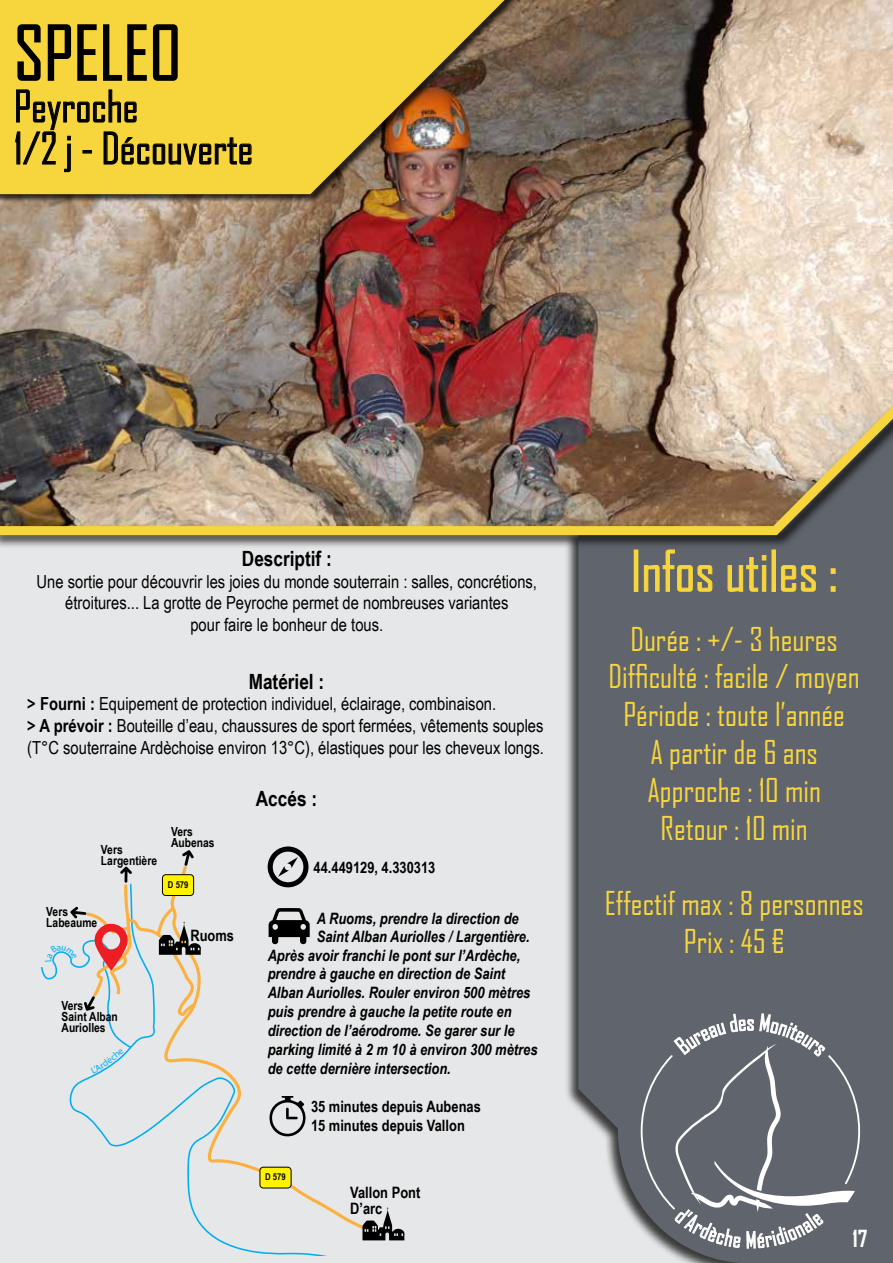
<style>
.page{position:relative;width:893px;height:1263px;background:#fff}
.page>*{position:absolute;margin:0;border:0;box-sizing:border-box;transform-origin:0 0}
.t1{font:72px "Agency FB";color:#000}
.t2{font:54px "Agency FB";color:#f7d53d}
.t3{font:42px/42px "Agency FB";color:#000}
.t4{font:31.5px/37.8px "Agency FB";color:#f7d53d;text-align:center}
.t5{font:700 22.5px "Agency FB";color:#fff}
.t6{font:700 21px "Arial Narrow";color:#000}
.t7{font:18px/21.6px "Arial Narrow";color:#000;text-align:center}
.t8{font:italic 700 15.75px "Arial Narrow";color:#000}
.t9{font:700 15.75px/15.8px "Arial Narrow";color:#000}
.t10{font:700 12.6px/10.9px "Arial Narrow";color:#000}
.t11{font:700 9.45px "Arial Narrow";color:#000}
.s1{font-weight:700}
</style>
<div class="page">
<img style="left:0;top:0;width:893px;height:383px">
<div style="left:0;top:531px;width:893px;height:732px;background:#e6e7e8"></div>
<div style="left:564px;top:395px;width:329px;height:868px;background:#000;opacity:.75"></div>
<div style="left:578px;top:549px;width:315px;height:714px;background:#60646c"></div>
<svg style="left:641px;top:1007px;width:219px;height:256px"></svg>
<div style="left:0;top:0;width:536px;height:203px;background:#000;opacity:.75"></div>
<img style="left:0;top:0;width:505px;height:194px">
<div style="left:0;top:391px;width:893px;height:158px;background:#000;opacity:.75"></div>
<img style="left:0;top:383px;width:893px;height:157px">
<svg style="left:69px;top:887px;width:258px;height:369px"></svg>
<svg style="left:308px;top:1195px;width:97px;height:45px"></svg>
<div style="left:260px;top:1167px;width:31px;height:21px;background:#fff200;border-radius:3px"></div>
<div style="left:260px;top:1167px;width:31px;height:21px;border:1px solid #000;border-radius:3px"></div>
<svg style="left:269px;top:908px;width:41px;height:36px"></svg>
<svg style="left:267px;top:1096px;width:40px;height:43px"></svg>
<svg style="left:268px;top:846px;width:40px;height:41px"></svg>
<svg style="left:16px;top:23px;width:163px;height:59px"></svg>
<svg style="left:15px;top:89px;width:237px;height:83px"></svg>
<div style="left:634px;top:550px;width:4px;height:42px;border:1px solid #f7d53d"></div>
<svg style="left:644px;top:549px;width:69px;height:43px"></svg>
<svg style="left:727px;top:555px;width:39px;height:37px"></svg>
<div style="left:762px;top:565px;width:4px;height:27px;border:1px solid #f7d53d"></div>
<div style="left:772px;top:550px;width:4px;height:42px;border:1px solid #f7d53d"></div>
<svg style="left:781px;top:565px;width:35px;height:27px"></svg>
<svg style="left:831px;top:568px;width:4px;height:6px"></svg>
<svg style="left:831px;top:586px;width:4px;height:6px"></svg>
<svg style="left:41px;top:850px;width:160px;height:223px"></svg>
<h1 class="t1" style="left:14px;top:23px;width:169px">SPELEO</h1>
<h3 class="t3" style="left:14px;top:88px;width:241px">Peyroche<br>1/2 j - Découverte</h3>
<p class="t6" style="left:242px;top:551px;width:91px">Descriptif :</p>
<p class="t7" style="left:37px;top:572px;width:502px">Une sortie pour découvrir les joies du monde souterrain : salles, concrétions, étroitures... La grotte de Peyroche permet de nombreuses variantes<br>pour faire le bonheur de tous.</p>
<p class="t6" style="left:249px;top:673px;width:77px">Matériel :</p>
<p class="t7" style="left:27px;top:695px;width:518px;text-align:left"><span class="s1">&gt; Fourni :</span> Equipement de protection individuel, éclairage, combinaison.<br><span class="s1">&gt; A prévoir :</span> Bouteille d’eau, chaussures de sport fermées, vêtements souples (T°C souterraine Ardèchoise environ 13°C), élastiques pour les cheveux longs.</p>
<p class="t6" style="left:256px;top:790px;width:63px">Accés :</p>
<p class="t10" style="left:101px;top:845px;width:58px">Vers<br>Largentière</p>
<p class="t10" style="left:46px;top:907px;width:52px">Vers<br>Labeaume</p>
<p class="t10" style="left:171px;top:827px;width:45px">Vers<br>Aubenas</p>
<p class="t11" style="left:168px;top:881px;width:22px">D 579</p>
<p class="t9" style="left:190px;top:929px;width:45px">Ruoms</p>
<p class="t10" style="left:62px;top:1001px;width:58px">Vers<br>Saint Alban<br>Auriolles</p>
<p class="t9" style="left:314px;top:860px;width:123px">44.449129, 4.330313</p>
<p class="t8" style="left:317px;top:912px;width:203px">A Ruoms, prendre la direction de</p>
<p class="t8" style="left:317px;top:931px;width:214px">Saint Alban Auriolles / Largentière.</p>
<p class="t8" style="left:268px;top:949px;width:254px">Après avoir franchi le pont sur l’Ardèche,</p>
<p class="t8" style="left:268px;top:968px;width:239px">prendre à gauche en direction de Saint</p>
<p class="t8" style="left:268px;top:987px;width:264px">Alban Auriolles. Rouler environ 500 mètres</p>
<p class="t8" style="left:268px;top:1005px;width:245px">puis prendre à gauche la petite route en</p>
<p class="t8" style="left:268px;top:1024px;width:248px">direction de l’aérodrome. Se garer sur le</p>
<p class="t8" style="left:268px;top:1043px;width:271px">parking limité à 2 m 10 à environ 300 mètres</p>
<p class="t8" style="left:268px;top:1062px;width:185px">de cette dernière intersection.</p>
<p class="t9" style="left:311px;top:1098px;width:171px;line-height:18.9px">35 minutes depuis Aubenas<br>15 minutes depuis Vallon</p>
<p class="t11" style="left:265px;top:1173px;width:22px">D 579</p>
<p class="t9" style="left:350px;top:1186px;width:72px">Vallon Pont<br>D’arc</p>
<h2 class="t2" style="left:631px;top:548px;width:208px">Infos utiles :</h2>
<h3 class="t4" style="left:608px;top:622px;width:253px">Durée : +/- 3 heures<br>Difficulté : facile / moyen<br>Période : toute l’année<br>A partir de 6 ans<br>Approche : 10 min<br>Retour : 10 min</h3>
<h3 class="t4" style="left:605px;top:887px;width:260px">Effectif max : 8 personnes<br>Prix : 45 €</h3>
<p class="t5" style="left:853px;top:1226px;width:16px">17</p>
</div>
